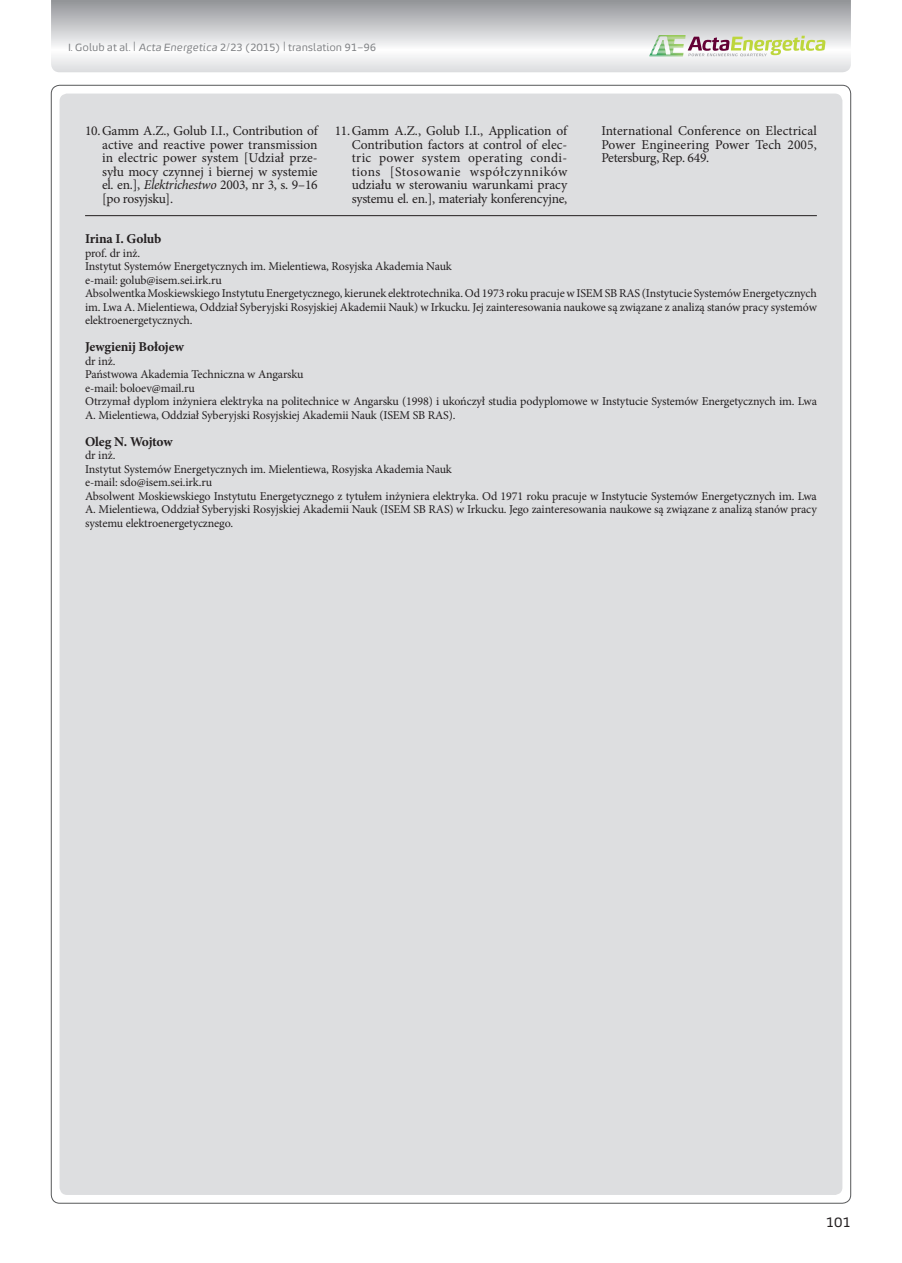
<style>
.page{position:relative;width:902px;height:1263px;background:#fff}
.page>*{position:absolute;margin:0;border:0;box-sizing:border-box;transform-origin:0 0}
.t1{font:13.5px/13.5px "Minion Pro";letter-spacing:-.015em;color:#231f20;text-align:justify}
.t2{font:700 13.5px "Minion Pro";letter-spacing:-.01em;color:#231f20}
.t3{font:13.5px "Energa";color:#231f20}
.t4{font:12px/13.5px "Minion Pro";letter-spacing:-.01em;color:#231f20}
.t5{font:10.5px "Energa";letter-spacing:-.01em;color:#808285}
.s1{font-size:13.5px}
.s2{font-style:italic}
</style>
<div class="page">
<div style="left:60px;top:94px;width:782px;height:1101px;background:#dddee0;border-radius:8px"></div>
<svg style="left:51px;top:0;width:799px;height:72px"></svg>
<svg style="left:649px;top:35px;width:176px;height:21px"></svg>
<hr style="left:85px;top:215px;width:731px;height:1px;background:#231f20">
<p class="t5" style="left:68px;top:41px;width:310px">I. Golub at al. <span class="s1">|</span> <span class="s2">Acta Energetica</span> 2/23 (2015) <span class="s1">|</span> translation 91–96</p>
<p class="t1" style="left:102px;top:124px;width:217px;text-indent:-17px">10.Gamm A.Z., Golub I.I., Contribution of active and reactive power transmission in electric power system [Udział prze&shy;syłu mocy czynnej i biernej w systemie el. en.], <span class="s2">Elektrichestwo</span> 2003, nr 3, s. 9–16 [po rosyjsku].</p>
<p class="t1" style="left:352px;top:124px;width:217px;text-indent:-17px">11.Gamm A.Z., Golub I.I., Application of Contribution factors at control of elec&shy;tric power system operating condi&shy;tions [Stosowanie współczynników udziału w sterowaniu warunkami pracy systemu el. en.], materiały konferencyjne,</p>
<p class="t1" style="left:601px;top:124px;width:217px">International Conference on Electrical Power Engineering Power Tech 2005, Petersburg, Rep. 649.</p>
<p class="t2" style="left:85px;top:229px;width:78px">Irina I. Golub</p>
<p class="t4" style="left:85px;top:246px;width:733px">prof. dr inż.<br>Instytut Systemów Energetycznych im. Mielentiewa, Rosyjska Akademia Nauk<br>e-mail: golub@isem.sei.irk.ru<br>Absolwentka Moskiewskiego Instytutu Energetycznego, kierunek elektrotechnika. Od 1973 roku pracuje w ISEM SB RAS (Instytucie Systemów Energetycznych im. Lwa A. Mielentiewa, Oddział Syberyjski Rosyjskiej Akademii Nauk) w Irkucku. Jej zainteresowania naukowe są związane z analizą stanów pracy systemów elektroenergetycznych.</p>
<p class="t2" style="left:85px;top:337px;width:100px">Jewgienij Bołojew</p>
<p class="t4" style="left:85px;top:354px;width:733px">dr inż.<br>Państwowa Akademia Techniczna w Angarsku<br>e-mail: boloev@mail.ru<br>Otrzymał dyplom inżyniera elektryka na politechnice w Angarsku (1998) i ukończył studia podyplomowe w Instytucie Systemów Energetycznych im. Lwa A. Mielentiewa, Oddział Syberyjski Rosyjskiej Akademii Nauk (ISEM SB RAS).</p>
<p class="t2" style="left:85px;top:432px;width:89px">Oleg N. Wojtow</p>
<p class="t4" style="left:85px;top:448px;width:733px">dr inż.<br>Instytut Systemów Energetycznych im. Mielentiewa, Rosyjska Akademia Nauk<br>e-mail: sdo@isem.sei.irk.ru<br>Absolwent Moskiewskiego Instytutu Energetycznego z tytułem inżyniera elektryka. Od 1971 roku pracuje w Instytucie Systemów Energetycznych im. Lwa A. Mielentiewa, Oddział Syberyjski Rosyjskiej Akademii Nauk (ISEM SB RAS) w Irkucku. Jego zainteresowania naukowe są związane z analizą stanów pracy systemu elektroenergetycznego.</p>
<p class="t3" style="left:825px;top:1213px;width:26px">101</p>
</div>
